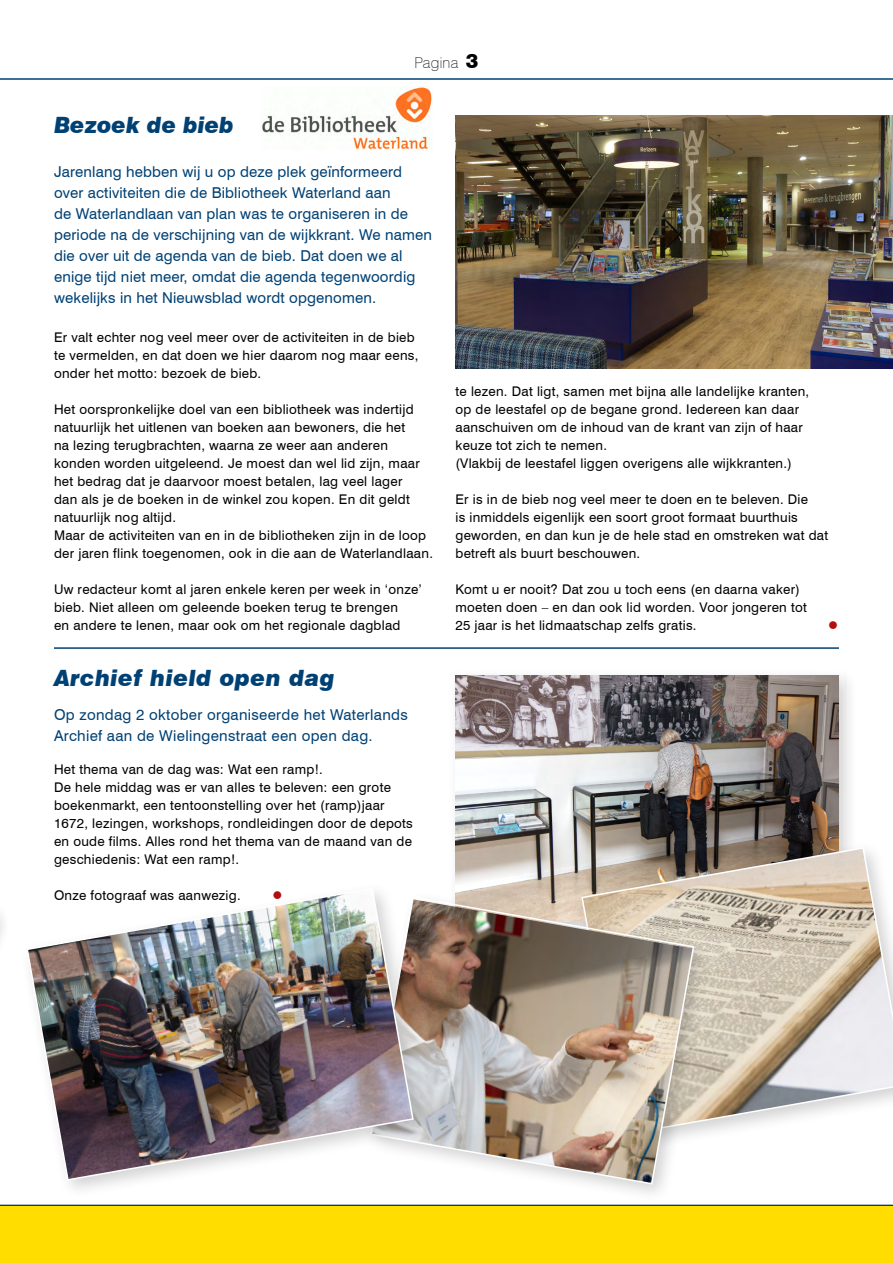
<style>
.page{position:relative;width:893px;height:1263px;background:#fff}
.page>*{position:absolute;margin:0;border:0;box-sizing:border-box;transform-origin:0 0}
.t1{font:italic 900 22.5px "Swiss 721 BT";letter-spacing:.02em;color:#004174}
.t2{font:italic 900 22.5px "Swiss 721 BT";color:#004174}
.t3{font:15px/21px "Swiss 721 BT";letter-spacing:.01em;color:#004174}
.t4{font:100 15px "Swiss 721 BT";letter-spacing:.02em;color:#000}
.t5{font:13.35px/18px "Swiss 721 BT";letter-spacing:.02em;color:#000}
.t6{font:13.35px "Wingdings";color:#b20e10}
.s1{font-family:"Swiss 721 BT Black No 2";font-weight:400;font-size:18px}
</style>
<div class="page">
<hr style="left:0;top:78px;width:893px;height:2px;background:#004174">
<hr style="left:0;top:1205px;width:893px;height:1px;background:#004174">
<div style="left:0;top:1206px;width:893px;height:57px;background:#fd0"></div>
<div style="left:448px;top:667px;width:411px;height:275px;background:#000;opacity:.18"></div>
<img style="left:455px;top:675px;width:384px;height:214px">
<div style="left:574px;top:840px;width:319px;height:314px;background:#000;opacity:.18"></div>
<svg style="left:580px;top:846px;width:313px;height:290px;background:#ccc3b6"></svg>
<img style="left:455px;top:116px;width:438px;height:252px">
<div style="left:363px;top:889px;width:351px;height:315px;background:#000;opacity:.18"></div>
<img style="left:433px;top:895px;width:262px;height:290px">
<div style="left:19px;top:880px;width:414px;height:320px;background:#000;opacity:.18"></div>
<img style="left:26px;top:887px;width:389px;height:294px">
<hr style="left:54px;top:647px;width:785px;height:2px;background:#004174">
<img style="left:262px;top:86px;width:170px;height:66px">
<p class="t4" style="left:414px;top:53px;width:66px">Pagina <span class="s1">3</span></p>
<h1 class="t2" style="left:54px;top:111px;width:182px">Bezoek de bieb</h1>
<p class="t3" style="left:54px;top:161px;width:380px">Jarenlang hebben wij u op deze plek geïnformeerd over activiteiten die de Bibliotheek Waterland aan<br>de Waterlandlaan van plan was te organiseren in de periode na de verschijning van de wijkkrant. We namen die over uit de agenda van de bieb. Dat doen we al enige tijd niet meer, omdat die agenda tegenwoordig wekelijks in het Nieuwsblad wordt opgenomen.</p>
<p class="t5" style="left:54px;top:328px;width:366px">Er valt echter nog veel meer over de activiteiten in de bieb te vermelden, en dat doen we hier daarom nog maar eens, onder het motto: bezoek de bieb.</p>
<p class="t5" style="left:54px;top:400px;width:380px">Het oorspronkelijke doel van een bibliotheek was indertijd natuurlijk het uitlenen van boeken aan bewoners, die het<br>na lezing terugbrachten, waarna ze weer aan anderen konden worden uitgeleend. Je moest dan wel lid zijn, maar het bedrag dat je daarvoor moest betalen, lag veel lager<br>dan als je de boeken in de winkel zou kopen. En dit geldt natuurlijk nog altijd.<br>Maar de activiteiten van en in de bibliotheken zijn in de loop der jaren flink toegenomen, ook in die aan de Waterlandlaan.</p>
<p class="t5" style="left:54px;top:580px;width:369px">Uw redacteur komt al jaren enkele keren per week in ‘onze’ bieb. Niet alleen om geleende boeken terug te brengen<br>en andere te lenen, maar ook om het regionale dagblad</p>
<h1 class="t1" style="left:54px;top:664px;width:282px">Archief hield open dag</h1>
<p class="t3" style="left:54px;top:704px;width:355px">Op zondag 2 oktober organiseerde het Waterlands<br>Archief aan de Wielingenstraat een open dag.</p>
<p class="t5" style="left:54px;top:760px;width:360px">Het thema van de dag was: Wat een ramp!.<br>De hele middag was er van alles te beleven: een grote boekenmarkt, een tentoonstelling over het (ramp)jaar 1672, lezingen, workshops, rondleidingen door de depots en oude films. Alles rond het thema van de maand van de geschiedenis: Wat een ramp!.</p>
<p class="t5" style="left:54px;top:886px;width:188px">Onze fotograaf was aanwezig.</p>
<p class="t6" style="left:272px;top:888px;width:11px">●</p>
<p class="t5" style="left:455px;top:382px;width:355px">te lezen. Dat ligt, samen met bijna alle landelijke kranten, op de leestafel op de begane grond. Iedereen kan daar aanschuiven om de inhoud van de krant van zijn of haar keuze tot zich te nemen.<br>(Vlakbij de leestafel liggen overigens alle wijkkranten.)</p>
<p class="t5" style="left:455px;top:490px;width:374px">Er is in de bieb nog veel meer te doen en te beleven. Die<br>is inmiddels eigenlijk een soort groot formaat buurthuis geworden, en dan kun je de hele stad en omstreken wat dat betreft als buurt beschouwen.</p>
<p class="t5" style="left:455px;top:580px;width:353px">Komt u er nooit? Dat zou u toch eens (en daarna vaker) moeten doen – en dan ook lid worden. Voor jongeren tot<br>25 jaar is het lidmaatschap zelfs gratis.</p>
<p class="t6" style="left:828px;top:618px;width:11px">●</p>
</div>
